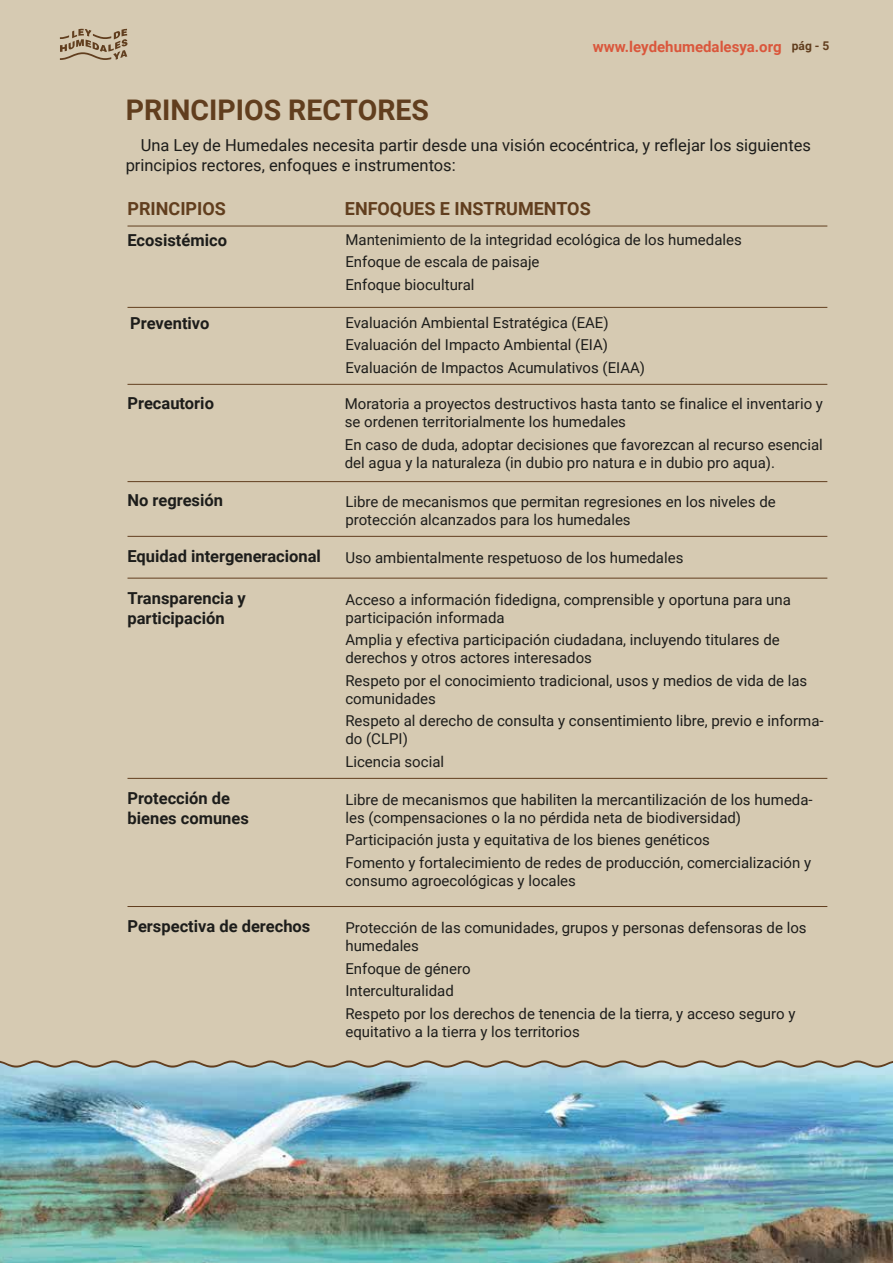
<style>
.page{position:relative;width:893px;height:1263px;background:#d6cab2}
.page>*{position:absolute;margin:0;border:0;box-sizing:border-box;transform-origin:0 0}
.t1{font:700 28.5px "Roboto";color:#613e1e}
.t2{font:700 18px "Roboto";color:#613e1e}
.t3{font:700 16.5px/19.8px "Roboto";color:#1d1d1b}
.t4{font:16.5px/19.8px "Roboto";color:#1d1d1b}
.t5{font:15px/18px "Roboto";color:#1d1d1b}
.t6{font:700 15px "Roboto";color:#da573c}
.s1{font-size:12px;color:#613e1e}
</style>
<div class="page">
<svg style="left:60px;top:29px;width:68px;height:31px"></svg>
<img style="left:0;top:1060px;width:893px;height:203px">
<img style="left:6px;top:1062px;width:842px;height:5px">
<hr style="left:128px;top:226px;width:699px;height:1px;background:#613e1e">
<hr style="left:128px;top:307px;width:699px;height:1px;background:#613e1e">
<hr style="left:128px;top:384px;width:699px;height:1px;background:#613e1e">
<hr style="left:128px;top:481px;width:699px;height:1px;background:#613e1e">
<hr style="left:128px;top:578px;width:699px;height:1px;background:#613e1e">
<hr style="left:128px;top:778px;width:699px;height:1px;background:#613e1e">
<hr style="left:128px;top:906px;width:699px;height:1px;background:#613e1e">
<hr style="left:128px;top:536px;width:699px;height:1px;background:#613e1e">
<h1 class="t1" style="left:126px;top:90px;width:305px">PRINCIPIOS RECTORES</h1>
<p class="t6" style="left:593px;top:37px;width:238px">www.leydehumedalesya.org <span class="s1">pág - 5</span></p>
<p class="t4" style="left:126px;top:134px;width:687px;text-indent:15px">Una Ley de Humedales necesita partir desde una visión ecocéntrica, y reflejar los siguientes principios rectores, enfoques e instrumentos:</p>
<p class="t2" style="left:128px;top:196px;width:100px">PRINCIPIOS</p>
<p class="t2" style="left:345px;top:196px;width:247px">ENFOQUES E INSTRUMENTOS</p>
<p class="t3" style="left:128px;top:230px;width:101px">Ecosistémico</p>
<p class="t5" style="left:345px;top:228px;width:398px;line-height:22.5px">Mantenimiento de la integridad ecológica de los humedales<br>Enfoque de escala de paisaje<br>Enfoque biocultural</p>
<p class="t5" style="left:345px;top:311px;width:301px;line-height:22.5px">Evaluación Ambiental Estratégica (EAE)<br>Evaluación del Impacto Ambiental (EIA)<br>Evaluación de Impactos Acumulativos (EIAA)</p>
<p class="t3" style="left:130px;top:313px;width:81px">Preventivo</p>
<p class="t3" style="left:128px;top:392px;width:88px">Precautorio</p>
<p class="t5" style="left:345px;top:394px;width:480px">Moratoria a proyectos destructivos hasta tanto se finalice el inventario y se ordenen territorialmente los humedales</p>
<p class="t5" style="left:345px;top:435px;width:480px">En caso de duda, adoptar decisiones que favorezcan al recurso esencial del agua y la naturaleza (in dubio pro natura e in dubio pro aqua).</p>
<p class="t3" style="left:128px;top:490px;width:97px">No regresión</p>
<p class="t5" style="left:345px;top:492px;width:432px">Libre de mecanismos que permitan regresiones en los niveles de protección alcanzados para los humedales</p>
<p class="t3" style="left:128px;top:546px;width:195px">Equidad intergeneracional</p>
<p class="t5" style="left:345px;top:548px;width:340px">Uso ambientalmente respetuoso de los humedales</p>
<p class="t3" style="left:128px;top:588px;width:120px">Transparencia y participación</p>
<p class="t5" style="left:345px;top:590px;width:447px">Acceso a información fidedigna, comprensible y oportuna para una participación informada</p>
<p class="t5" style="left:345px;top:630px;width:436px">Amplia y efectiva participación ciudadana, incluyendo titulares de derechos y otros actores interesados</p>
<p class="t5" style="left:345px;top:671px;width:463px">Respeto por el conocimiento tradicional, usos y medios de vida de las comunidades</p>
<p class="t5" style="left:345px;top:711px;width:480px">Respeto al derecho de consulta y consentimiento libre, previo e informa&shy;do (CLPI)</p>
<p class="t5" style="left:345px;top:752px;width:100px">Licencia social</p>
<p class="t3" style="left:128px;top:788px;width:123px">Protección de bienes comunes</p>
<p class="t5" style="left:345px;top:790px;width:469px">Libre de mecanismos que habiliten la mercantilización de los humeda&shy;les (compensaciones o la no pérdida neta de biodiversidad)</p>
<p class="t5" style="left:345px;top:828px;width:467px;line-height:22.5px">Participación justa y equitativa de los bienes genéticos<br>Fomento y fortalecimiento de redes de producción, comercialización y</p>
<p class="t5" style="left:345px;top:871px;width:232px">consumo agroecológicas y locales</p>
<p class="t3" style="left:128px;top:916px;width:184px">Perspectiva de derechos</p>
<p class="t5" style="left:345px;top:918px;width:463px">Protección de las comunidades, grupos y personas defensoras de los humedales</p>
<p class="t5" style="left:345px;top:956px;width:452px;line-height:22.5px">Enfoque de género<br>Interculturalidad<br>Respeto por los derechos de tenencia de la tierra, y acceso seguro y</p>
<p class="t5" style="left:345px;top:1021px;width:236px">equitativo a la tierra y los territorios</p>
</div>
